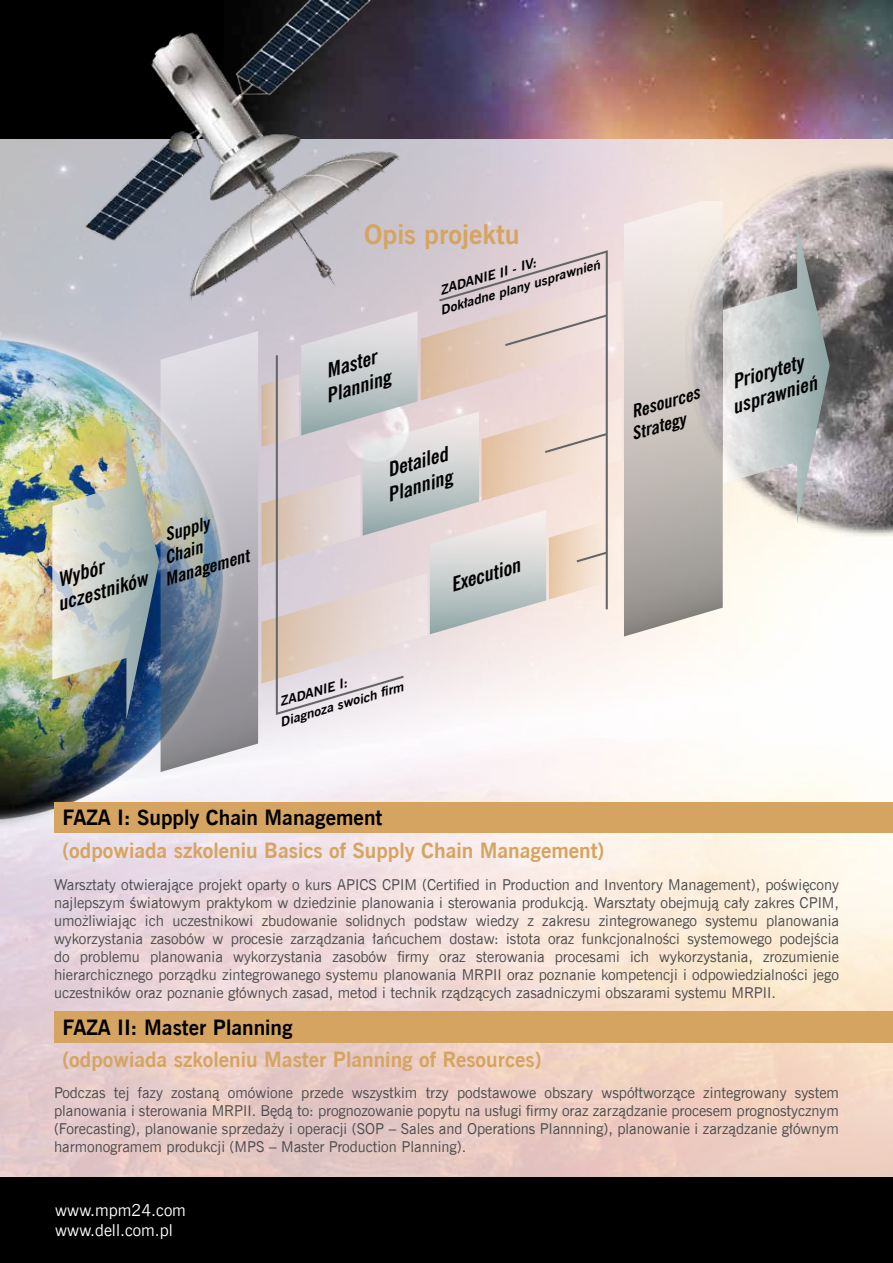
<style>
.page{position:relative;width:893px;height:1263px;background:#fff}
.page>*{position:absolute;margin:0;border:0;box-sizing:border-box;transform-origin:0 0}
.t1{font:700 27px "News Goth EU";color:#d6a461}
.t2{font:700 21px "News Goth EU";color:#d6a461}
.t3{font:700 21px "News Goth EU";color:#000}
.t4{font:italic 700 19.65px/23.5px "News Goth Cn EU";color:#000;text-align:center;scale:1.09 1}
.t5{font:italic 700 17.7px/21.3px "News Goth Cn EU";color:#000;scale:1.09 1}
.t6{font:16.5px/19.8px "News Goth EU";color:#fff}
.t7{font:15px/18px "News Goth EU";color:#4b4b4d;text-align:justify}
.t8{font:italic 700 12.75px/19.5px "News Goth EU";color:#000;scale:1.09 1}
</style>
<div class="page">
<img style="left:0;top:139px;width:893px;height:1039px">
<img style="left:0;top:0;width:893px;height:139px">
<div style="left:52px;top:31px;width:22px;height:83px;background:#000"></div>
<div style="left:0;top:1178px;width:893px;height:85px;background:#000"></div>
<img style="left:662px;top:146px;width:231px;height:403px">
<img style="left:0;top:325px;width:236px;height:508px">
<div style="left:54px;top:802px;width:839px;height:31px;background:#d6a461"></div>
<div style="left:54px;top:1011px;width:839px;height:32px;background:#d6a461"></div>
<svg style="left:52px;top:202px;width:778px;height:570px"></svg>
<img style="left:74px;top:0;width:340px;height:311px">
<h1 class="t1" style="left:364px;top:217px;width:157px">Opis projektu</h1>
<h3 class="t4" style="left:48px;top:571px;width:87px;text-align:left;text-indent:7px;rotate:-16deg">Wybór uczestników</h3>
<p class="t5" style="left:162px;top:525px;width:43px;rotate:-16deg">Supply</p>
<p class="t5" style="left:162px;top:547px;width:37px;rotate:-16deg">Chain</p>
<p class="t5" style="left:162px;top:569px;width:81px;rotate:-16deg">Management</p>
<h3 class="t4" style="left:316px;top:362px;width:62px;rotate:-16deg">Master<br>Planning</h3>
<p class="t8" style="left:432px;top:283px;width:154px;text-indent:6px;rotate:-16deg">ZADANIE II - IV:<br>Dokładne plany usprawnień</p>
<h3 class="t4" style="left:378px;top:461px;width:65px;rotate:-16deg">Detailed<br>Planning</h3>
<p class="t8" style="left:272px;top:694px;width:119px;text-indent:6px;rotate:-16deg">ZADANIE I:<br>Diagnoza swoich fi rm</p>
<h3 class="t4" style="left:447px;top:574px;width:67px;rotate:-16deg">Execution</h3>
<p class="t5" style="left:623px;top:404px;width:72px;text-indent:6px;rotate:-16deg">Resources<br>Strategy</p>
<h2 class="t3" style="left:63px;top:804px;width:321px">FAZA I: Supply Chain Management</h2>
<h2 class="t2" style="left:63px;top:838px;width:543px">(odpowiada szkoleniu Basics of Supply Chain Management)</h2>
<h3 class="t4" style="left:723px;top:373px;width:82px;rotate:-16deg">Priorytety usprawnień</h3>
<p class="t7" style="left:54px;top:876px;width:786px">Warsztaty otwierające projekt oparty o kurs APICS CPIM (Certified in Production and Inventory Management), poświęcony najlepszym światowym praktykom w dziedzinie planowania i sterowania produkcją. Warsztaty obejmują cały zakres CPIM, umożliwiając ich uczestnikowi zbudowanie solidnych podstaw wiedzy z zakresu zintegrowanego systemu planowania wykorzystania zasobów w procesie zarządzania łańcuchem dostaw: istota oraz funkcjonalności systemowego podejścia do problemu planowania wykorzystania zasobów firmy oraz sterowania procesami ich wykorzystania, zrozumienie hierarchicznego porządku zintegrowanego systemu planowania MRPII oraz poznanie kompetencji i odpowiedzialności jego uczestników oraz poznanie głównych zasad, metod i technik rządzących zasadniczymi obszarami systemu MRPII.</p>
<h2 class="t3" style="left:63px;top:1014px;width:232px">FAZA II: Master Planning</h2>
<h2 class="t2" style="left:63px;top:1046px;width:481px">(odpowiada szkoleniu Master Planning of Resources)</h2>
<p class="t7" style="left:54px;top:1084px;width:786px">Podczas tej fazy zostaną omówione przede wszystkim trzy podstawowe obszary współtworzące zintegrowany system planowania i sterowania MRPII. Będą to: prognozowanie popytu na usługi firmy oraz zarządzanie procesem prognostycznym (Forecasting), planowanie sprzedaży i operacji (SOP – Sales and Operations Plannning), planowanie i zarządzanie głównym harmonogramem produkcji (MPS – Master Production Planning).</p>
<p class="t6" style="left:55px;top:1200px;width:132px">www.mpm24.com www.dell.com.pl</p>
</div>
